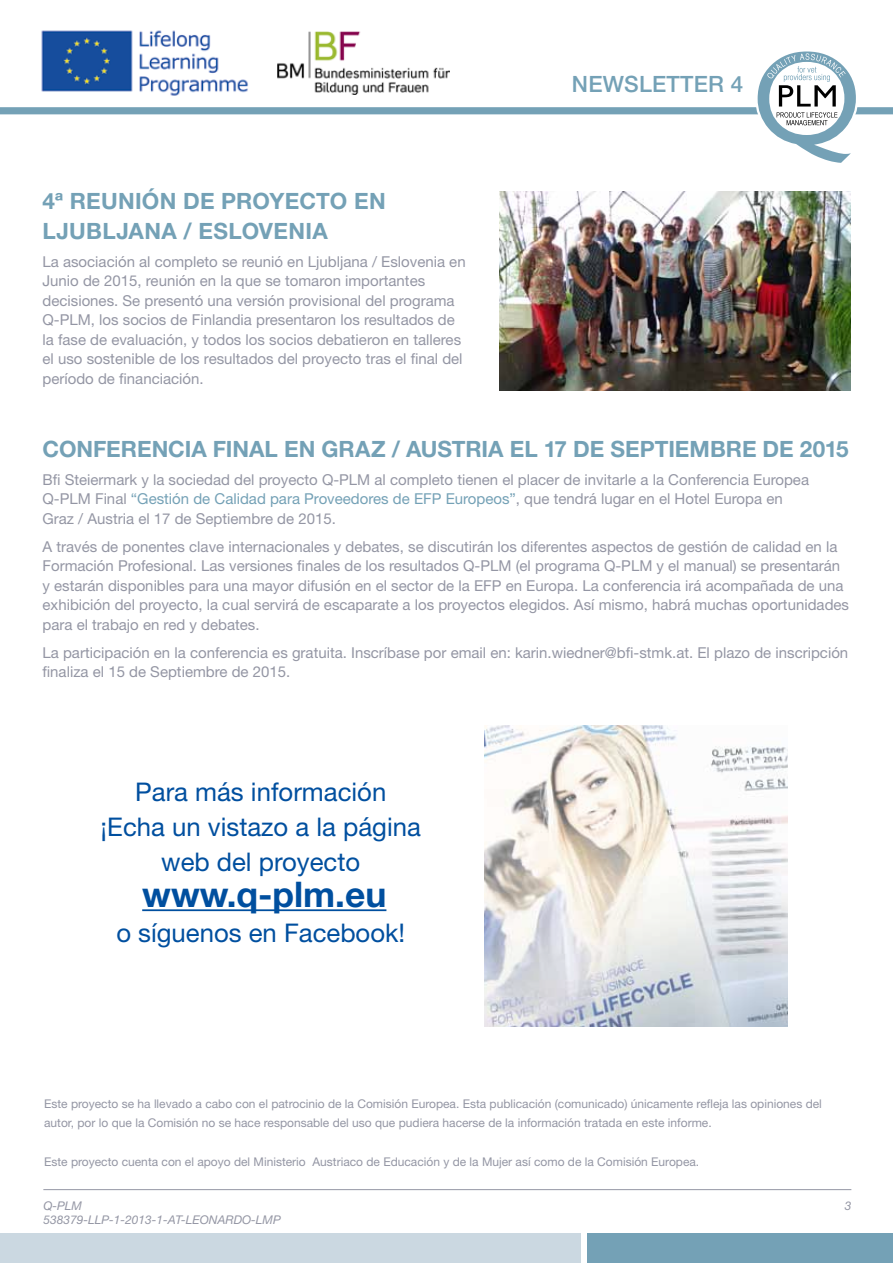
<style>
.page{position:relative;width:893px;height:1263px;background:#fff}
.page>*{position:absolute;margin:0;border:0;box-sizing:border-box;transform-origin:0 0}
.t1{font:700 35.4px "Helvetica Neue LT";color:#004f9f}
.t2{font:25.8px/35.4px "Helvetica Neue LT";color:#004f9f;text-align:center}
.t3{font:700 22.5px/30px "Helvetica Neue LT";letter-spacing:.005em;color:#74a1b6}
.t4{font:500 22.5px "Helvetica Neue LT";letter-spacing:.01em;color:#74a1b6}
.t5{font:15px/19.5px "Helvetica Neue LT";color:#9496a4}
.t6{font:12px/19.5px "Helvetica Neue LT";color:#9496a4}
.t7{font:italic 12px/14.4px "Helvetica Neue LT";color:#9496a4}
.s1{color:#74a1b6}
</style>
<div class="page">
<img style="left:41px;top:30px;width:207px;height:66px">
<div style="left:0;top:107px;width:893px;height:7px;background:#74a1b6"></div>
<svg style="left:755px;top:51px;width:103px;height:112px"></svg>
<div style="left:588px;top:1233px;width:305px;height:30px;background:#74a1b6"></div>
<div style="left:0;top:1233px;width:581px;height:30px;background:#cbd8e1"></div>
<hr style="left:43px;top:1189px;width:808px;height:1px;background:#9496a4">
<img style="left:277px;top:31px;width:173px;height:63px">
<img style="left:499px;top:191px;width:351px;height:199px">
<img style="left:484px;top:726px;width:304px;height:301px">
<hr style="left:142px;top:909px;width:244px;height:2px;background:#004f9f">
<h3 class="t3" style="left:43px;top:185px;width:345px">4ª REUNIÓN DE PROYECTO EN<br>LJUBLJANA / ESLOVENIA</h3>
<p class="t5" style="left:43px;top:252px;width:425px">La asociación al completo se reunió en Ljubljana / Eslovenia en Junio de 2015, reunión en la que se tomaron importantes decisiones. Se presentó una versión provisional del programa Q-PLM, los socios de Finlandia presentaron los resultados de la fase de evaluación, y todos los socios debatieron en talleres el uso sostenible de los resultados del proyecto tras el final del período de financiación.</p>
<h3 class="t4" style="left:572px;top:70px;width:173px">NEWSLETTER 4</h3>
<h3 class="t3" style="left:43px;top:433px;width:808px">CONFERENCIA FINAL EN GRAZ / AUSTRIA EL 17 DE SEPTIEMBRE DE 2015</h3>
<p class="t5" style="left:43px;top:469px;width:768px">Bfi Steiermark y la sociedad del proyecto Q-PLM al completo tienen el placer de invitarle a la Conferencia Europea<br>Q-PLM Final <span class="s1">“Gestión de Calidad para Proveedores de EFP Europeos”</span>, que tendrá lugar en el Hotel Europa en<br>Graz / Austria el 17 de Septiembre de 2015.</p>
<p class="t5" style="left:43px;top:536px;width:808px">A través de ponentes clave internacionales y debates, se discutirán los diferentes aspectos de gestión de calidad en la Formación Profesional. Las versiones finales de los resultados Q-PLM (el programa Q-PLM y el manual) se presentarán y estarán disponibles para una mayor difusión en el sector de la EFP en Europa. La conferencia irá acompañada de una exhibición del proyecto, la cual servirá de escaparate a los proyectos elegidos. Así mismo, habrá muchas oportunidades para el trabajo en red y debates.</p>
<p class="t5" style="left:43px;top:642px;width:807px">La participación en la conferencia es gratuita. Inscríbase por email en: karin.wiedner@bfi-stmk.at. El plazo de inscripción finaliza el 15 de Septiembre de 2015.</p>
<h2 class="t2" style="left:101px;top:773px;width:322px">Para más información ¡Echa un vistazo a la página web del proyecto</h2>
<h1 class="t1" style="left:142px;top:872px;width:246px">WWW.Q-PLM.EU</h1>
<h2 class="t2" style="left:116px;top:915px;width:290px">o síguenos en Facebook!</h2>
<p class="t6" style="left:44px;top:1093px;width:779px">Este proyecto se ha llevado a cabo con el patrocinio de la Comisión Europea. Esta publicación (comunicado) únicamente refleja las opiniones del autor, por lo que la Comisión no se hace responsable del uso que pudiera hacerse de la información tratada en este informe.</p>
<p class="t6" style="left:44px;top:1152px;width:657px">Este proyecto cuenta con el apoyo del Ministerio Austriaco de Educación y de la Mujer así como de la Comisión Europea.</p>
<p class="t7" style="left:43px;top:1198px;width:239px">Q-PLM<br>538379-LLP-1-2013-1-AT-LEONARDO-LMP</p>
<p class="t7" style="left:845px;top:1198px;width:8px">3</p>
</div>
